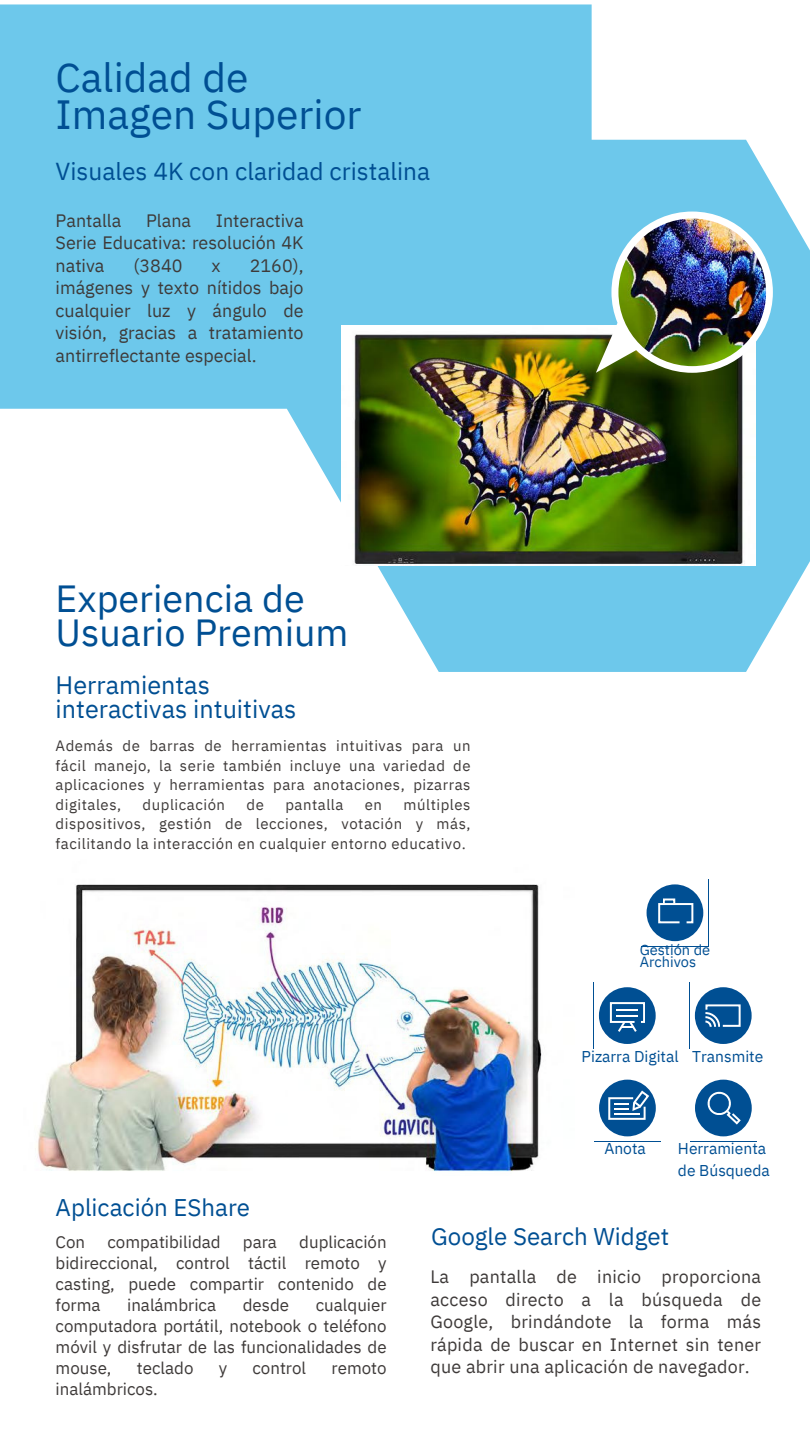
<style>
.page{position:relative;width:810px;height:1440px;background:#fff}
.page>*{position:absolute;margin:0;border:0;box-sizing:border-box;transform-origin:0 0}
.t1{font:40.7px/37.5px "IBM Plex Sans";color:#004f93}
.t2{font:37.7px/33.8px "IBM Plex Sans";color:#004f93}
.t3{font:25.2px/24px "IBM Plex Sans";color:#004f93}
.t4{font:24.5px "IBM Plex Sans";color:#004f93}
.t5{font:24.1px "IBM Plex Sans";color:#004f93}
.t6{font:17.9px/22.5px "IBM Plex Sans";color:#3e3a39;text-align:justify}
.t7{font:16.9px/21px "IBM Plex Sans";color:#3e3a39;text-align:justify}
.t8{font:15.6px/21.8px "IBM Plex Sans";color:#004f93}
.t9{font:14.9px/19.5px "IBM Plex Sans";letter-spacing:.035em;color:#3e3a39;text-align:justify}
.t10{font:14.6px/12px "IBM Plex Sans";color:#004f93}
</style>
<div class="page">
<svg style="left:0;top:4px;width:810px;height:668px;fill:#6dc8eb"></svg>
<img style="left:35px;top:884px;width:592px;height:288px">
<img style="left:342px;top:326px;width:413px;height:240px">
<svg style="left:596px;top:212px;width:177px;height:161px;fill:#6dc8eb"></svg>
<img style="left:618px;top:219px;width:148px;height:147px;border-radius:50%">
<svg style="left:594px;top:982px;width:62px;height:67px"></svg>
<svg style="left:604px;top:996px;width:47px;height:32px"></svg>
<div style="left:613px;top:1015px;width:18px;height:22px;background:#004f93"></div>
<div style="left:624px;top:1015px;width:18px;height:22px;background:#004f93"></div>
<svg style="left:615px;top:1022px;width:22px;height:10px"></svg>
<svg style="left:611px;top:1003px;width:33px;height:6px"></svg>
<svg style="left:611px;top:1009px;width:33px;height:13px"></svg>
<svg style="left:594px;top:1075px;width:62px;height:66px"></svg>
<div style="left:603px;top:1092px;width:48px;height:34px;background:linear-gradient(to right,#004d92,#055395)"></div>
<svg style="left:609px;top:1111px;width:36px;height:10px"></svg>
<svg style="left:609px;top:1098px;width:18px;height:13px"></svg>
<svg style="left:628px;top:1085px;width:27px;height:29px"></svg>
<svg style="left:627px;top:1097px;width:19px;height:20px"></svg>
<svg style="left:646px;top:884px;width:58px;height:58px;fill:#085496"></svg>
<svg style="left:653px;top:897px;width:46px;height:31px"></svg>
<svg style="left:658px;top:893px;width:23px;height:16px"></svg>
<svg style="left:694px;top:987px;width:58px;height:57px;fill:#004f93"></svg>
<svg style="left:700px;top:999px;width:46px;height:33px"></svg>
<svg style="left:700px;top:1006px;width:26px;height:26px"></svg>
<svg style="left:695px;top:1079px;width:57px;height:58px;fill:#004f93"></svg>
<svg style="left:721px;top:1105px;width:25px;height:25px"></svg>
<svg style="left:702px;top:1087px;width:34px;height:34px"></svg>
<p class="t1" style="left:56px;top:58px;width:307px">Calidad de<br>Imagen Superior</p>
<p class="t4" style="left:56px;top:154px;width:376px">Visuales 4K con claridad cristalina</p>
<p class="t6" style="left:56px;top:209px;width:67px">Pantalla</p>
<p class="t6" style="left:146px;top:209px;width:47px">Plana</p>
<p class="t6" style="left:56px;top:209px;width:250px;text-indent:160px">Interactiva Serie Educativa: resolución 4K nativa</p>
<p class="t6" style="left:56px;top:254px;width:250px;text-indent:194px">2160), imágenes y texto nítidos bajo cualquier luz y ángulo de visión, gracias a tratamiento antirreflectante especial.</p>
<p class="t6" style="left:134px;top:254px;width:51px">(3840</p>
<p class="t6" style="left:212px;top:254px;width:11px">x</p>
<p class="t2" style="left:56px;top:581px;width:294px">Experiencia de<br>Usuario Premium</p>
<p class="t3" style="left:56px;top:672px;width:242px">Herramientas interactivas intuitivas</p>
<h1 class="t9" style="left:56px;top:736px;width:416px">Además de barras de herramientas intuitivas para un fácil manejo, la serie también incluye una variedad de aplicaciones y herramientas para anotaciones, pizarras digitales,</h1>
<h1 class="t9" style="left:56px;top:794px;width:416px;text-indent:348px">múltiples dispositivos, gestión de lecciones, votación y más, facilitando la interacción en cualquier entorno educativo.</h1>
<h1 class="t9" style="left:143px;top:794px;width:84px">duplicación</h1>
<h1 class="t9" style="left:247px;top:794px;width:19px">de</h1>
<h1 class="t9" style="left:285px;top:794px;width:60px">pantalla</h1>
<h1 class="t9" style="left:365px;top:794px;width:19px">en</h1>
<p class="t5" style="left:56px;top:1191px;width:196px">Aplicación EShare</p>
<p class="t10" style="left:640px;top:944px;width:72px">Gestión de<br>Archivos</p>
<p class="t8" style="left:582px;top:1045px;width:98px">Pizarra Digital</p>
<p class="t8" style="left:692px;top:1045px;width:73px">Transmite</p>
<p class="t8" style="left:604px;top:1137px;width:43px">Anota</p>
<p class="t8" style="left:678px;top:1137px;width:93px">Herramienta de Búsqueda</p>
<h2 class="t7" style="left:56px;top:1231px;width:333px;text-indent:244px">duplicación bidireccional, control táctil remoto y casting, puede compartir contenido de forma</h2>
<h2 class="t7" style="left:56px;top:1231px;width:31px">Con</h2>
<h2 class="t7" style="left:107px;top:1231px;width:115px">compatibilidad</h2>
<h2 class="t7" style="left:243px;top:1231px;width:36px">para</h2>
<h2 class="t7" style="left:127px;top:1294px;width:91px">inalámbrica</h2>
<h2 class="t7" style="left:243px;top:1294px;width:48px">desde</h2>
<h2 class="t7" style="left:56px;top:1294px;width:333px;text-indent:260px">cualquier computadora portátil, notebook o teléfono móvil y disfrutar de las funcionalidades de mouse,</h2>
<h2 class="t7" style="left:137px;top:1357px;width:58px">teclado</h2>
<h2 class="t7" style="left:219px;top:1357px;width:10px">y</h2>
<h2 class="t7" style="left:252px;top:1357px;width:55px">control</h2>
<h2 class="t7" style="left:332px;top:1357px;width:57px">remoto</h2>
<h2 class="t7" style="left:56px;top:1378px;width:104px">inalámbricos.</h2>
<p class="t5" style="left:431px;top:1221px;width:240px">Google Search Widget</p>
<p class="t6" style="left:430px;top:1265px;width:332px">La pantalla de inicio proporciona acceso directo a la búsqueda de Google, brindándote la forma más rápida de buscar en Internet sin tener que abrir una aplicación de navegador.</p>
</div>
